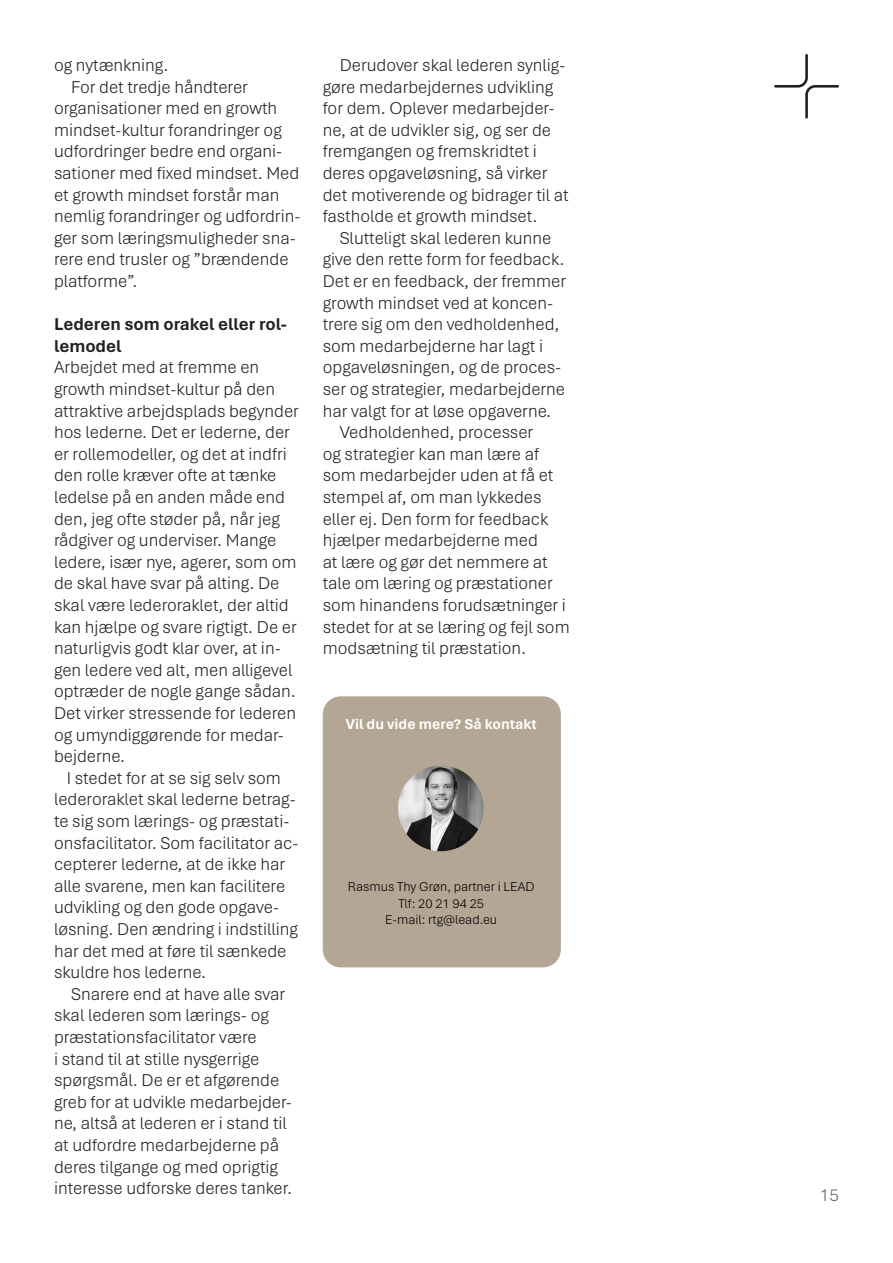
<style>
.page{position:relative;width:893px;height:1263px;background:#fff}
.page>*{position:absolute;margin:0;border:0;box-sizing:border-box;transform-origin:0 0}
.t1{font:300 18px/21.6px "Aptos";color:#231f20}
.t2{font:700 18px/21.6px "Aptos";color:#231f20}
.t3{font:300 18px "Aptos";color:#636366}
.t4{font:700 15px "Aptos";color:#fff}
.t5{font:300 13.5px "Aptos";color:#000}
</style>
<div class="page">
<div style="left:323px;top:696px;width:238px;height:271px;background:#b4a695;border-radius:18px"></div>
<img style="left:398px;top:765px;width:86px;height:86px;border-radius:43px">
<svg style="left:774px;top:54px;width:65px;height:65px"></svg>
<p class="t1" style="left:54px;top:53px;width:116px">og nytænkning.</p>
<p class="t1" style="left:54px;top:75px;width:248px;text-indent:17px">For det tredje håndterer organisationer med en growth mindset-kultur forandringer og udfordringer bedre end organi&shy;sationer med fixed mindset. Med et growth mindset forstår man nemlig forandringer og udfordrin&shy;ger som læringsmuligheder sna&shy;rere end trusler og ”brændende platforme”.</p>
<p class="t2" style="left:54px;top:313px;width:235px">Lederen som orakel eller rol&shy;lemodel</p>
<p class="t1" style="left:54px;top:356px;width:247px">Arbejdet med at fremme en growth mindset-kultur på den attraktive arbejdsplads begynder hos lederne. Det er lederne, der er rollemodeller, og det at indfri den rolle kræver ofte at tænke ledelse på en anden måde end den, jeg ofte støder på, når jeg rådgiver og underviser. Mange ledere, især nye, agerer, som om de skal have svar på alting. De skal være lederoraklet, der altid kan hjælpe og svare rigtigt. De er naturligvis godt klar over, at in&shy;gen ledere ved alt, men alligevel optræder de nogle gange sådan.<br>Det virker stressende for lederen og umyndiggørende for medar&shy;bejderne.</p>
<p class="t1" style="left:54px;top:766px;width:246px;text-indent:13px">I stedet for at se sig selv som lederoraklet skal lederne betrag&shy;te sig som lærings- og præstati&shy;onsfacilitator. Som facilitator ac&shy;cepterer lederne, at de ikke har alle svarene, men kan facilitere udvikling og den gode opgave&shy;løsning. Den ændring i indstilling har det med at føre til sænkede skuldre hos lederne.</p>
<p class="t1" style="left:54px;top:982px;width:240px;text-indent:17px">Snarere end at have alle svar skal lederen som lærings- og præstationsfacilitator være<br>i stand til at stille nysgerrige spørgsmål. De er et afgørende greb for at udvikle medarbejder&shy;ne, altså at lederen er i stand til at udfordre medarbejderne på deres tilgange og med oprigtig interesse udforske deres tanker.</p>
<p class="t1" style="left:323px;top:53px;width:247px;text-indent:17px">Derudover skal lederen synlig&shy;gøre medarbejdernes udvikling for dem. Oplever medarbejder&shy;ne, at de udvikler sig, og ser de fremgangen og fremskridtet i deres opgaveløsning, så virker det motiverende og bidrager til at fastholde et growth mindset.</p>
<p class="t1" style="left:323px;top:226px;width:245px;text-indent:17px">Slutteligt skal lederen kunne give den rette form for feedback.<br>Det er en feedback, der fremmer growth mindset ved at koncen&shy;trere sig om den vedholdenhed, som medarbejderne har lagt i opgaveløsningen, og de proces&shy;ser og strategier, medarbejderne har valgt for at løse opgaverne.</p>
<p class="t1" style="left:323px;top:421px;width:248px;text-indent:17px">Vedholdenhed, processer<br>og strategier kan man lære af som medarbejder uden at få et stempel af, om man lykkedes eller ej. Den form for feedback hjælper medarbejderne med<br>at lære og gør det nemmere at tale om læring og præstationer som hinandens forudsætninger i stedet for at se læring og fejl som modsætning til præstation.</p>
<p class="t4" style="left:346px;top:714px;width:192px">Vil du vide mere? Så kontakt</p>
<p class="t5" style="left:348px;top:878px;width:188px">Rasmus Thy Grøn, partner i LEAD</p>
<p class="t5" style="left:398px;top:894px;width:87px">Tlf: 20 21 94 25</p>
<p class="t5" style="left:385px;top:910px;width:114px">E-mail: rtg@lead.eu</p>
<p class="t3" style="left:820px;top:1183px;width:21px">15</p>
</div>
